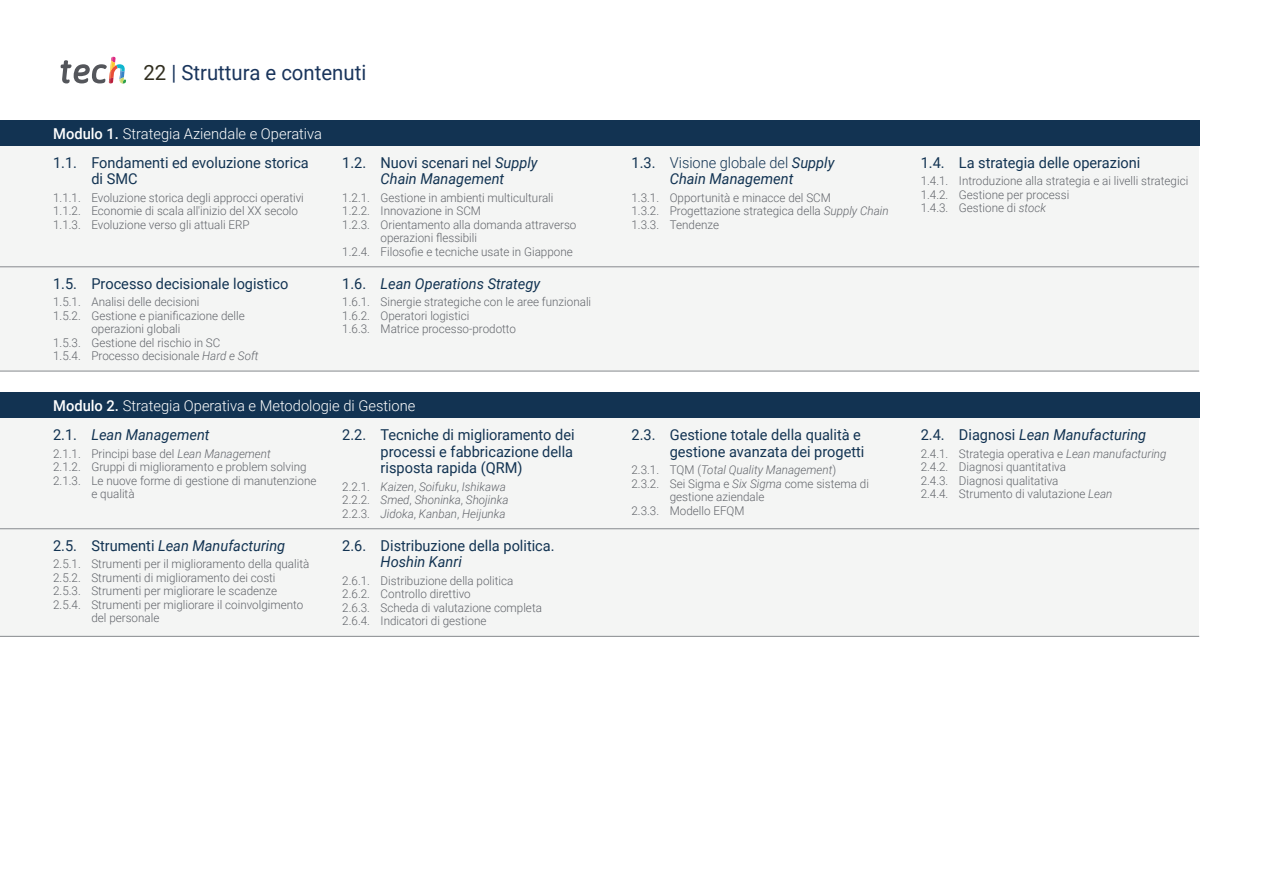
<style>
.page{position:relative;width:1263px;height:893px;background:#fff}
.page>*{position:absolute;margin:0;border:0;box-sizing:border-box;transform-origin:0 0}
.t1{font:21px "Roboto";color:#1a355c}
.t2{font:15px/16.5px "Roboto";color:#123352;text-align:justify}
.t3{font:italic 15px/16.5px "Roboto";color:#123352;text-align:center}
.t4{font:300 15px "Roboto";color:#fff}
.t5{font:300 12px/13.5px "Roboto";color:#61646a}
.t6{font:italic 300 12px/13.5px "Roboto";color:#61646a}
.s1{color:#312e20}
.s2{font-weight:500}
.s3{font-style:italic}
.s4{font-style:normal}
.s5{font-weight:300;font-style:normal}
</style>
<div class="page">
<svg style="left:61px;top:57px;width:65px;height:27px"></svg>
<div style="left:0;top:393px;width:1199px;height:25px;background:#123352"></div>
<div style="left:0;top:418px;width:1199px;height:218px;background:#f4f5f4"></div>
<div style="left:0;top:145px;width:1199px;height:226px;background:#f4f5f4"></div>
<div style="left:0;top:120px;width:1199px;height:26px;background:#123352"></div>
<hr style="left:0;top:371px;width:1199px;height:1px;background:#878a8e">
<hr style="left:0;top:267px;width:1199px;height:1px;background:#878a8e">
<hr style="left:0;top:528px;width:1199px;height:1px;background:#878a8e">
<hr style="left:0;top:636px;width:1199px;height:1px;background:#878a8e">
<h1 class="t1" style="left:144px;top:57px;width:224px"><span class="s1">22</span> | Struttura e contenuti</h1>
<p class="t4" style="left:53px;top:123px;width:270px"><span class="s2">Modulo 1.</span> Strategia Aziendale e Operativa</p>
<p class="t2" style="left:91px;top:154px;width:219px;text-indent:-38px">1.1. Fondamenti ed evoluzione storica di SMC</p>
<p class="t5" style="left:53px;top:191px;width:252px">1.1.1. Evoluzione storica degli approcci operativi<br>1.1.2. Economie di scala all'inizio del XX secolo<br>1.1.3. Evoluzione verso gli attuali ERP</p>
<p class="t2" style="left:53px;top:274px;width:237px">1.5. Processo decisionale logistico</p>
<p class="t5" style="left:53px;top:295px;width:148px">1.5.1. Analisi delle decisioni</p>
<p class="t5" style="left:53px;top:308px;width:193px">1.5.2. Gestione e pianificazione delle</p>
<p class="t5" style="left:91px;top:322px;width:91px">operazioni globali</p>
<p class="t5" style="left:53px;top:335px;width:169px">1.5.3. Gestione del rischio in SC</p>
<p class="t5" style="left:53px;top:349px;width:207px">1.5.4. Processo decisionale <span class="s3">Hard e Soft</span></p>
<p class="t3" style="left:342px;top:154px;width:197px"><span class="s4">1.2. Nuovi scenari nel</span> Supply<br>Chain Management</p>
<p class="t5" style="left:342px;top:191px;width:213px">1.2.1. Gestione in ambienti multiculturali</p>
<p class="t5" style="left:342px;top:204px;width:140px">1.2.2. Innovazione in SCM</p>
<p class="t5" style="left:342px;top:218px;width:236px">1.2.3. Orientamento alla domanda attraverso</p>
<p class="t5" style="left:381px;top:231px;width:98px">operazioni flessibili</p>
<p class="t5" style="left:342px;top:245px;width:232px">1.2.4. Filosofie e tecniche usate in Giappone</p>
<p class="t3" style="left:342px;top:274px;width:199px"><span class="s4">1.6.</span> Lean Operations Strategy</p>
<p class="t5" style="left:342px;top:295px;width:250px">1.6.1. Sinergie strategiche con le aree funzionali<br>1.6.2. Operatori logistici<br>1.6.3. Matrice processo-prodotto</p>
<p class="t4" style="left:53px;top:395px;width:364px"><span class="s2">Modulo 2.</span> Strategia Operativa e Metodologie di Gestione</p>
<p class="t3" style="left:53px;top:426px;width:158px"><span class="s4">2.1.</span> Lean Management</p>
<p class="t5" style="left:53px;top:446px;width:219px">2.1.1. Principi base del <span class="s3">Lean Management</span></p>
<p class="t5" style="left:53px;top:460px;width:255px">2.1.2. Gruppi di miglioramento e problem solving</p>
<p class="t5" style="left:53px;top:473px;width:265px">2.1.3. Le nuove forme di gestione di manutenzione</p>
<p class="t5" style="left:91px;top:487px;width:45px">e qualità</p>
<p class="t3" style="left:53px;top:536px;width:234px"><span class="s4">2.5. Strumenti</span> Lean Manufacturing</p>
<p class="t5" style="left:53px;top:557px;width:258px">2.5.1. Strumenti per il miglioramento della qualità</p>
<p class="t5" style="left:53px;top:570px;width:224px">2.5.2. Strumenti di miglioramento dei costi</p>
<p class="t5" style="left:53px;top:584px;width:226px">2.5.3. Strumenti per migliorare le scadenze</p>
<p class="t5" style="left:53px;top:597px;width:252px">2.5.4. Strumenti per migliorare il coinvolgimento</p>
<p class="t5" style="left:91px;top:611px;width:69px">del personale</p>
<p class="t2" style="left:381px;top:426px;width:195px;text-indent:-38px">2.2. Tecniche di miglioramento dei processi e fabbricazione della risposta rapida (QRM)</p>
<p class="t6" style="left:342px;top:479px;width:168px"><span class="s4">2.2.1.</span> Kaizen<span class="s4">,</span> Soifuku<span class="s4">,</span> Ishikawa<br><span class="s4">2.2.2.</span> Smed<span class="s4">,</span> Shoninka<span class="s4">,</span> Shojinka<br><span class="s4">2.2.3.</span> Jidoka<span class="s4">,</span> Kanban<span class="s4">,</span> Heijunka</p>
<p class="t2" style="left:342px;top:536px;width:214px">2.6. Distribuzione della politica.</p>
<p class="t3" style="left:381px;top:553px;width:83px">Hoshin Kanri</p>
<p class="t5" style="left:342px;top:573px;width:201px">2.6.1. Distribuzione della politica 2.6.2. Controllo direttivo<br>2.6.3. Scheda di valutazione completa 2.6.4. Indicatori di gestione</p>
<p class="t3" style="left:631px;top:154px;width:204px"><span class="s4">1.3.</span> <span class="s5">Visione globale del</span> Supply<br>Chain Management</p>
<p class="t5" style="left:631px;top:191px;width:259px">1.3.1. Opportunità e minacce del SCM<br>1.3.2. Progettazione strategica della <span class="s3">Supply Chain<br></span>1.3.3. Tendenze</p>
<p class="t2" style="left:921px;top:154px;width:221px">1.4. La strategia delle operazioni</p>
<p class="t5" style="left:921px;top:174px;width:269px">1.4.1. Introduzione alla strategia e ai livelli strategici<br>1.4.2. Gestione per processi<br>1.4.3. Gestione di <span class="s3">stock</span></p>
<p class="t2" style="left:631px;top:426px;width:234px;text-align:right">2.3. Gestione totale della qualità e gestione avanzata dei progetti</p>
<p class="t6" style="left:631px;top:463px;width:206px"><span class="s4">2.3.1. TQM (</span>Total Quality Management<span class="s4">)</span></p>
<p class="t5" style="left:631px;top:476px;width:239px">2.3.2. Sei Sigma e <span class="s3">Six Sigma</span> come sistema di</p>
<p class="t5" style="left:670px;top:490px;width:96px">gestione aziendale</p>
<p class="t5" style="left:631px;top:503px;width:115px">2.3.3. Modello EFQM</p>
<p class="t3" style="left:921px;top:426px;width:227px"><span class="s4">2.4. Diagnosi</span> Lean Manufacturing</p>
<p class="t5" style="left:921px;top:446px;width:247px">2.4.1. Strategia operativa e <span class="s3">Lean manufacturing </span>2.4.2. Diagnosi quantitativa<br>2.4.3. Diagnosi qualitativa<br>2.4.4. Strumento di valutazione <span class="s3">Lean</span></p>
</div>
